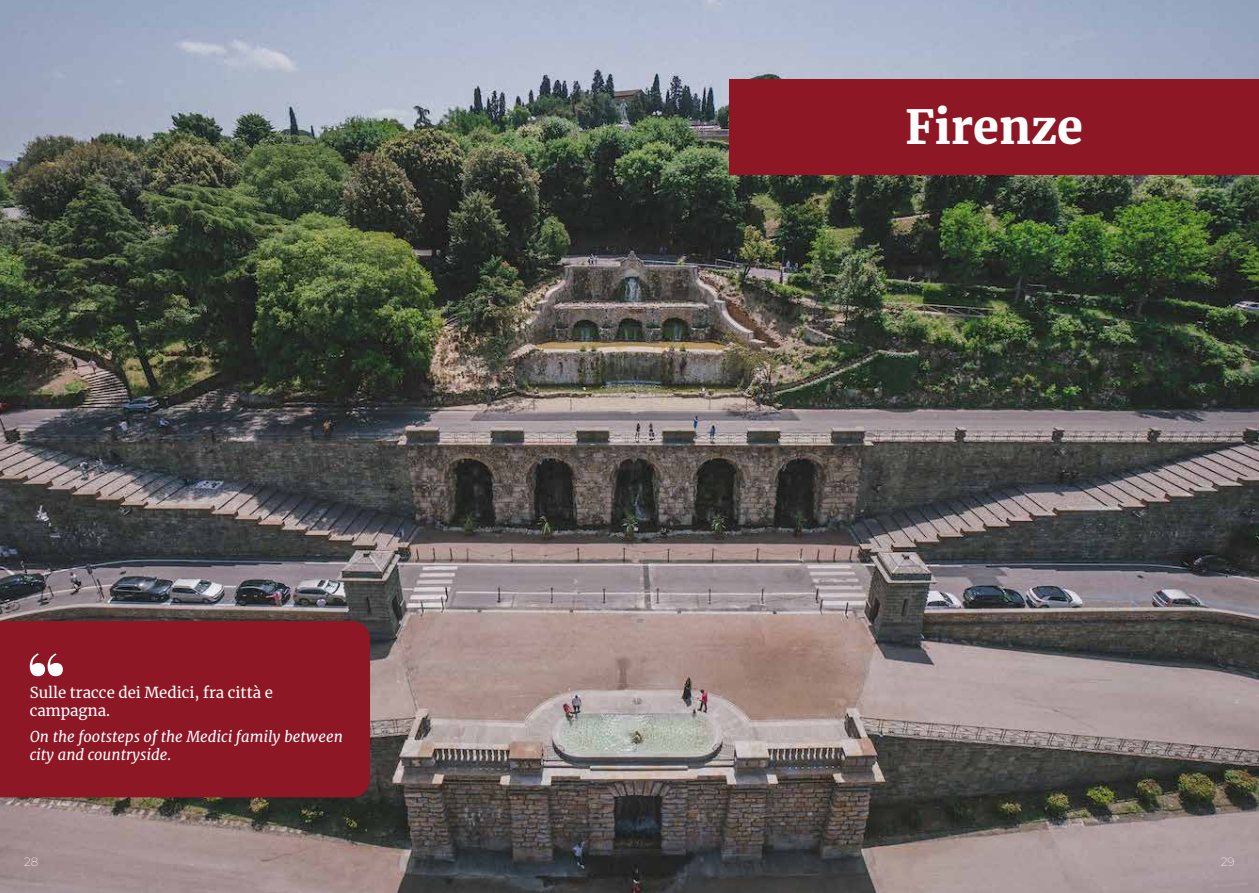
<style>
.page{position:relative;width:1259px;height:893px;background:#fff}
.page>*{position:absolute;margin:0;border:0;box-sizing:border-box;transform-origin:0 0}
.t1{font:900 46.5px "Merriweather";color:#fff}
.t2{font:italic 15px/18px "Merriweather";color:#fff}
.t3{font:15px/18px "Merriweather";color:#fff}
.t4{font:200 12px "Montserrat Alternates";color:#fff}
</style>
<div class="page">
<img style="left:0;top:0;width:1259px;height:893px">
<div style="left:729px;top:79px;width:530px;height:95px;background:#8d1724"></div>
<div style="left:0;top:621px;width:370px;height:176px;background:#8d1724"></div>
<svg style="left:30px;top:653px;width:33px;height:23px"></svg>
<p class="t3" style="left:30px;top:683px;width:245px">Sulle tracce dei Medici, fra città e campagna.</p>
<p class="t2" style="left:30px;top:728px;width:315px">On the footsteps of the Medici family between city and countryside.</p>
<h1 class="t1" style="left:905px;top:94px;width:179px">Firenze</h1>
<p class="t4" style="left:24px;top:854px;width:16px">28</p>
<p class="t4" style="left:1220px;top:854px;width:15px">29</p>
</div>
